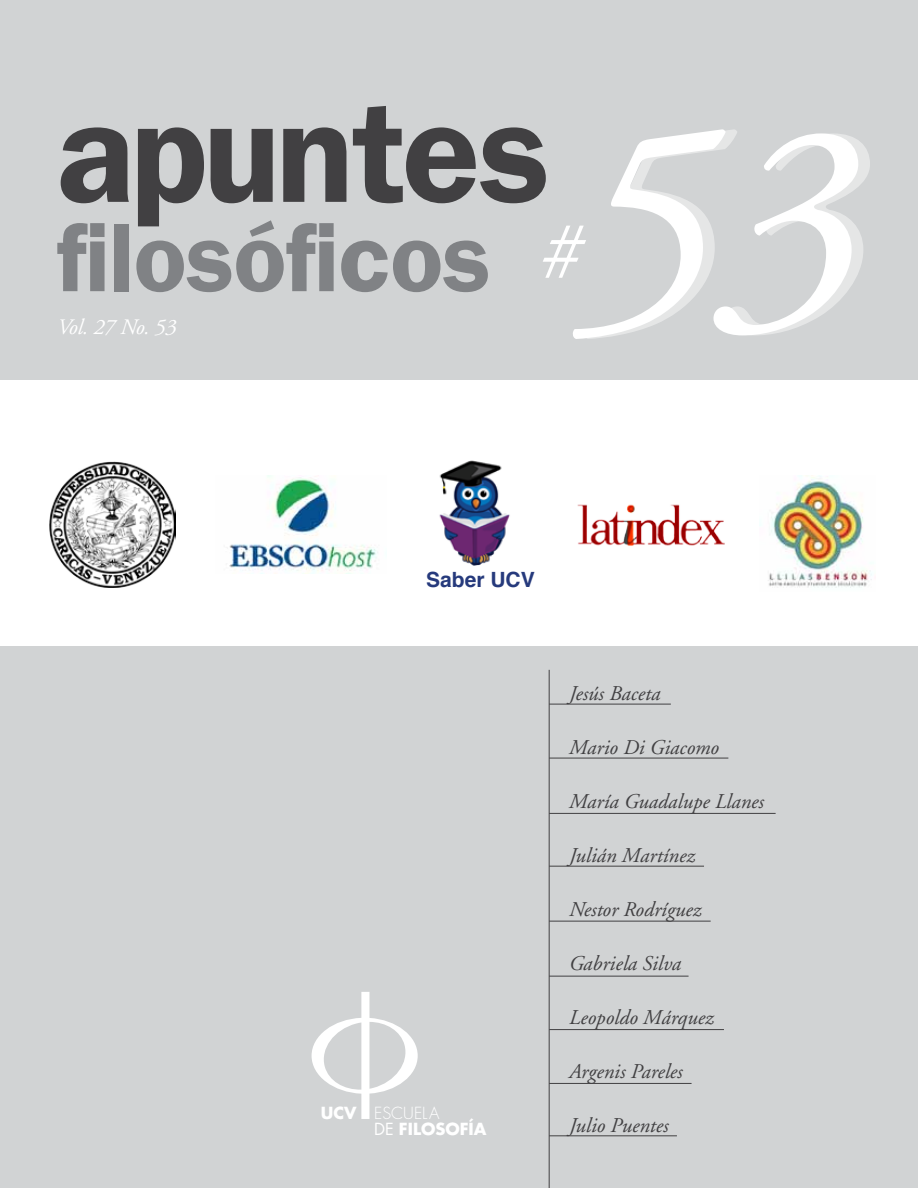
<style>
.page{position:relative;width:918px;height:1188px;background:#d1d3d4}
.page>*{position:absolute;margin:0;border:0;box-sizing:border-box;transform-origin:0 0}
.t1{font:italic 290.25px "Adobe Garamond";color:#fff}
.t2{font:600 143.55px "Franklin Gothic";letter-spacing:-.03em;color:#414042}
.t3{font:600 97.8px "Franklin Gothic";letter-spacing:-.01em;color:#808285}
.t4{font:italic 22.05px "Adobe Garamond";letter-spacing:-.01em;color:#fff}
.t5{font:italic 21px "Adobe Garamond";color:#414042}
.t6{font:700 21px "Helvetica";color:#263a7c}
.t7{font:700 16.2px/16.2px "Futura";color:#fff}
.s1{font-family:"Adobe Garamond";font-weight:400;font-style:italic;font-size:84px;color:#fff}
.s2{font-weight:300}
.s3{font-weight:400}
</style>
<div class="page">
<hr style="left:549px;top:670px;width:1px;height:518px;background:#414042">
<hr style="left:549px;top:704px;width:122px;height:1px;background:#414042">
<hr style="left:549px;top:758px;width:179px;height:1px;background:#414042">
<hr style="left:549px;top:813px;width:227px;height:1px;background:#414042">
<hr style="left:549px;top:866px;width:155px;height:1px;background:#414042">
<hr style="left:549px;top:921px;width:162px;height:1px;background:#414042">
<hr style="left:549px;top:976px;width:140px;height:1px;background:#414042">
<hr style="left:549px;top:1029px;width:175px;height:1px;background:#414042">
<hr style="left:549px;top:1083px;width:143px;height:1px;background:#414042">
<hr style="left:549px;top:1135px;width:128px;height:1px;background:#414042">
<svg style="left:312px;top:992px;width:106px;height:127px"></svg>
<div style="left:0;top:380px;width:918px;height:266px;background:#fff"></div>
<img style="left:49px;top:462px;width:127px;height:125px">
<img style="left:229px;top:475px;width:149px;height:98px">
<img style="left:439px;top:460px;width:71px;height:106px">
<img style="left:577px;top:504px;width:148px;height:42px">
<img style="left:759px;top:475px;width:113px;height:113px">
<h2 class="t2" style="left:56px;top:68px;width:496px">apuntes</h2>
<h1 class="t1" style="left:570px;top:72px;width:292px">53</h1>
<h3 class="t3" style="left:56px;top:200px;width:526px">filosóficos <span class="s1">#</span></h3>
<p class="t4" style="left:57px;top:315px;width:121px">Vol. 27 No. 53</p>
<p class="t6" style="left:426px;top:562px;width:110px">Saber UCV</p>
<p class="t7" style="left:321px;top:1104px;width:37px">UCV</p>
<p class="t7" style="left:374px;top:1104px;width:114px"><span class="s2">ESCUELA<br></span><span class="s3">DE</span> FILOSOFÍA</p>
<p class="t5" style="left:569px;top:682px;width:93px">Jesús Baceta</p>
<p class="t5" style="left:569px;top:736px;width:152px">Mario Di Giacomo</p>
<p class="t5" style="left:569px;top:790px;width:197px">María Guadalupe Llanes</p>
<p class="t5" style="left:569px;top:844px;width:127px">Julián Martínez</p>
<p class="t5" style="left:569px;top:898px;width:134px">Nestor Rodríguez</p>
<p class="t5" style="left:569px;top:952px;width:114px">Gabriela Silva</p>
<p class="t5" style="left:569px;top:1006px;width:146px">Leopoldo Márquez</p>
<p class="t5" style="left:569px;top:1060px;width:115px">Argenis Pareles</p>
<p class="t5" style="left:569px;top:1114px;width:101px">Julio Puentes</p>
</div>
